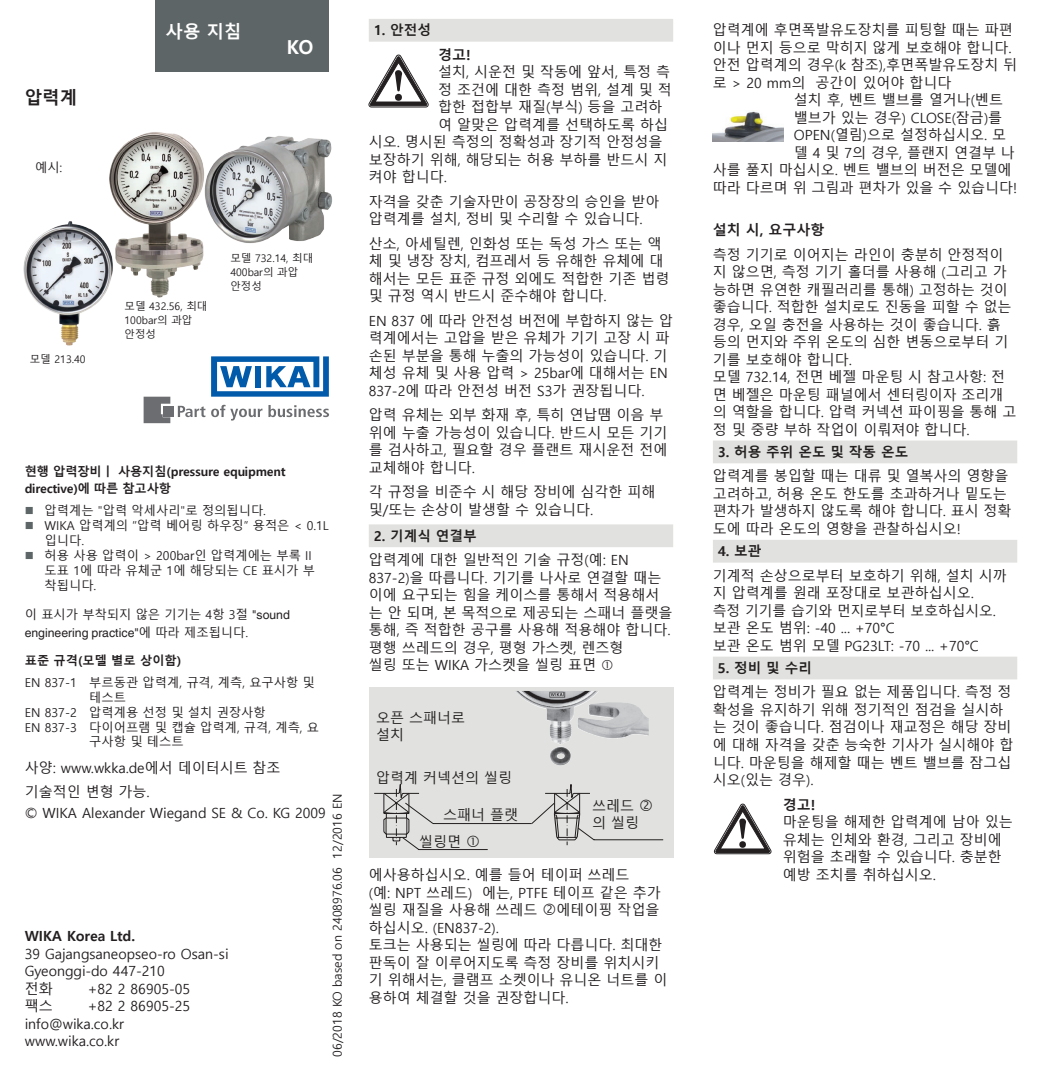
<style>
.page{position:relative;width:1042px;height:1092px;background:#fff}
.page>*{position:absolute;margin:0;border:0;box-sizing:border-box;transform-origin:0 0}
.t1{font:700 19.25px "Malgun Gothic";color:#fff}
.t2{font:700 17.5px "Malgun Gothic";color:#fff}
.t3{font:700 17.5px "Malgun Gothic";color:#231f20}
.t4{font:14px/17.5px "Malgun Gothic";color:#231f20}
.t5{font:700 14px "Malgun Gothic";color:#231f20}
.t6{font:700 13.65px "Malgun Gothic";color:#231f20}
.t7{font:12.25px/14.9px "Malgun Gothic";color:#231f20}
.t8{font:700 12.25px/17.5px "Malgun Gothic";letter-spacing:-.01em;color:#231f20}
.t9{font:12.25px "Helvetica World";color:#231f20}
.t10{font:10.5px/14px "Malgun Gothic";color:#231f20}
.s1{font-family:"Helvetica World"}
.s2{font-family:"Malgun Gothic"}
</style>
<div class="page">
<div style="left:155px;top:0;width:173px;height:72px;background:#5e6566"></div>
<img style="left:23px;top:132px;width:309px;height:214px">
<svg style="left:178px;top:406px;width:27px;height:11px"></svg>
<svg style="left:211px;top:405px;width:51px;height:15px"></svg>
<svg style="left:268px;top:405px;width:61px;height:12px"></svg>
<div style="left:164px;top:406px;width:10px;height:10px;background:#6c6d70"></div>
<svg style="left:144px;top:396px;width:26px;height:27px"></svg>
<svg style="left:211px;top:356px;width:118px;height:40px"></svg>
<svg style="left:369px;top:55px;width:59px;height:52px"></svg>
<img style="left:713px;top:111px;width:71px;height:30px">
<div style="left:369px;top:19px;width:304px;height:23px;background:#e1e2df"></div>
<div style="left:369px;top:524px;width:304px;height:23px;background:#e1e2df"></div>
<div style="left:713px;top:440px;width:304px;height:23px;background:#e1e2df"></div>
<div style="left:713px;top:540px;width:304px;height:22px;background:#e1e2df"></div>
<div style="left:713px;top:656px;width:304px;height:23px;background:#e1e2df"></div>
<svg style="left:714px;top:804px;width:57px;height:49px"></svg>
<div style="left:369px;top:687px;width:304px;height:170px;background:#e1e2df"></div>
<img style="left:516px;top:691px;width:59px;height:53px">
<svg style="left:374px;top:784px;width:289px;height:65px"></svg>
<p class="t2" style="left:166px;top:21px;width:78px">사용 지침</p>
<p class="t6" style="left:374px;top:22px;width:59px">1. 안전성</p>
<h1 class="t1" style="left:287px;top:35px;width:28px">KO</h1>
<p class="t5" style="left:438px;top:46px;width:34px">경고!</p>
<p class="t4" style="left:438px;top:64px;width:233px">설치, 시운전 및 작동에 앞서, 특정 측</p>
<p class="t4" style="left:438px;top:81px;width:235px">정 조건에 대한 측정 범위, 설계 및 적</p>
<p class="t4" style="left:438px;top:99px;width:226px">합한 접합부 재질(부식) 등을 고려하</p>
<p class="t4" style="left:438px;top:116px;width:231px">여 알맞은 압력계를 선택하도록 하십</p>
<p class="t4" style="left:369px;top:134px;width:295px">시오. 명시된 측정의 정확성과 장기적 안정성을</p>
<p class="t4" style="left:369px;top:151px;width:300px">보장하기 위해, 해당되는 허용 부하를 반드시 지</p>
<p class="t4" style="left:369px;top:169px;width:79px">켜야 합니다.</p>
<p class="t4" style="left:369px;top:193px;width:292px">자격을 갖춘 기술자만이 공장장의 승인을 받아 압력계를 설치, 정비 및 수리할 수 있습니다.</p>
<p class="t4" style="left:369px;top:235px;width:302px">산소, 아세틸렌, 인화성 또는 독성 가스 또는 액 체 및 냉장 장치, 컴프레서 등 유해한 유체에 대 해서는 모든 표준 규정 외에도 적합한 기존 법령 및 규정 역시 반드시 준수해야 합니다.</p>
<p class="t4" style="left:369px;top:312px;width:306px">EN 837 에 따라 안전성 버전에 부합하지 않는 압 력계에서는 고압을 받은 유체가 기기 고장 시 파 손된 부분을 통해 누출의 가능성이 있습니다. 기 체성 유체 및 사용 압력 &gt; 25bar에 대해서는 EN<br>837-2에 따라 안전성 버전 S3가 권장됩니다.</p>
<p class="t4" style="left:369px;top:407px;width:300px">압력 유체는 외부 화재 후, 특히 연납땜 이음 부 위에 누출 가능성이 있습니다. 반드시 모든 기기 를 검사하고, 필요할 경우 플랜트 재시운전 전에 교체해야 합니다.</p>
<p class="t4" style="left:369px;top:484px;width:288px">각 규정을 비준수 시 해당 장비에 심각한 피해 및/또는 손상이 발생할 수 있습니다.</p>
<p class="t6" style="left:374px;top:527px;width:104px">2. 기계식 연결부</p>
<p class="t4" style="left:369px;top:551px;width:305px">압력계에 대한 일반적인 기술 규정(예: EN<br>837-2)을 따릅니다. 기기를 나사로 연결할 때는 이에 요구되는 힘을 케이스를 통해서 적용해서 는 안 되며, 본 목적으로 제공되는 스패너 플랫을 통해, 즉 적합한 공구를 사용해 적용해야 합니다. 평행 쓰레드의 경우, 평형 가스켓, 렌즈형<br>씰링 또는 WIKA 가스켓을 씰링 표면</p>
<p class="t3" style="left:25px;top:88px;width:54px">압력계</p>
<p class="t7" style="left:35px;top:160px;width:29px">예시:</p>
<p class="t10" style="left:230px;top:252px;width:84px">모델 732.14, 최대<br>400bar의 과압 안정성</p>
<p class="t10" style="left:124px;top:299px;width:84px">모델 432.56, 최대<br>100bar의 과압 안정성</p>
<p class="t10" style="left:30px;top:352px;width:57px">모델 213.40</p>
<p class="t8" style="left:25px;top:463px;width:262px">현행 압력장비ㅣ 사용지침(pressure equipment directive)에 따른 참고사항</p>
<p class="t7" style="left:45px;top:503px;width:286px">압력계는 "압력 악세사리"로 정의됩니다.<br>WIKA 압력계의 “압력 베어링 하우징” 용적은 &lt; 0.1L 입니다.<br>허용 사용 압력이 &gt; 200bar인 압력계에는 부록 II 도표 1에 따라 유체군 1에 해당되는 CE 표시가 부 착됩니다.</p>
<p class="t7" style="left:25px;top:607px;width:267px">이 표시가 부착되지 않은 기기는 4항 3절 <span class="s1">"sound</span></p>
<p class="t9" style="left:25px;top:625px;width:225px">engineering practice"<span class="s2">에 따라 제조됩니다.</span></p>
<p class="t8" style="left:25px;top:652px;width:158px">표준 규격(모델 별로 상이함)</p>
<p class="t7" style="left:25px;top:675px;width:292px">EN 837-1 부르동관 압력계, 규격, 계측, 요구사항 및</p>
<p class="t7" style="left:89px;top:690px;width:38px">테스트</p>
<p class="t7" style="left:25px;top:705px;width:242px">EN 837-2 압력계용 선정 및 설치 권장사항</p>
<p class="t7" style="left:25px;top:719px;width:296px">EN 837-3 다이어프램 및 캡슐 압력계, 규격, 계측, 요</p>
<p class="t7" style="left:89px;top:734px;width:96px">구사항 및 테스트</p>
<p class="t4" style="left:25px;top:755px;width:257px;line-height:24.5px">사양: www.wkka.de에서 데이터시트 참조 기술적인 변형 가능.</p>
<p class="t4" style="left:25px;top:804px;width:303px">© WIKA Alexander Wiegand SE &amp; Co. KG 2009</p>
<p class="t4" style="left:376px;top:709px;width:90px">오픈 스패너로 설치</p>
<p class="t4" style="left:376px;top:769px;width:137px">압력계 커넥션의 씰링</p>
<p class="t7" style="left:330px;top:1056px;width:265px;rotate:-90deg">06/2018 KO based on 2408976.06 12/2016 EN</p>
<p class="t4" style="left:592px;top:797px;width:48px">쓰레드 의 씰링</p>
<p class="t4" style="left:419px;top:801px;width:100px;line-height:27.3px;text-indent:24px">스패너 플랫 씰링면</p>
<p class="t4" style="left:369px;top:866px;width:293px">에사용하십시오. 예를 들어 테이퍼 쓰레드<br>(예: NPT 쓰레드) 에는, PTFE 테이프 같은 추가 씰링 재질을 사용해 쓰레드</p>
<p class="t4" style="left:556px;top:901px;width:104px">에테이핑 작업을</p>
<p class="t4" style="left:369px;top:919px;width:300px">하십시오. (EN837-2).<br>토크는 사용되는 씰링에 따라 다릅니다. 최대한 판독이 잘 이루어지도록 측정 장비를 위치시키 기 위해서는, 클램프 소켓이나 유니온 너트를 이 용하여 체결할 것을 권장합니다.</p>
<p class="t5" style="left:25px;top:927px;width:112px">WIKA Korea Ltd.</p>
<p class="t4" style="left:25px;top:945px;width:205px">39 Gajangsaneopseo-ro Osan-si<br>Gyeonggi-do 447-210<br>전화</p>
<p class="t4" style="left:88px;top:980px;width:104px">+82 2 86905-05</p>
<p class="t4" style="left:25px;top:997px;width:29px">팩스</p>
<p class="t4" style="left:25px;top:997px;width:167px;text-indent:63px">+82 2 86905-25 info@wika.co.kr www.wika.co.kr</p>
<p class="t4" style="left:713px;top:22px;width:301px">압력계에 후면폭발유도장치를 피팅할 때는 파편</p>
<p class="t4" style="left:713px;top:39px;width:300px">이나 먼지 등으로 막히지 않게 보호해야 합니다.</p>
<p class="t4" style="left:713px;top:57px;width:306px">안전 압력계의 경우(k 참조),후면폭발유도장치 뒤</p>
<p class="t4" style="left:713px;top:74px;width:240px">로 &gt; 20 mm의 공간이 있어야 합니다</p>
<p class="t4" style="left:794px;top:92px;width:211px">설치 후, 벤트 밸브를 열거나(벤트</p>
<p class="t4" style="left:794px;top:109px;width:210px">밸브가 있는 경우) CLOSE(잠금)를</p>
<p class="t4" style="left:794px;top:127px;width:214px">OPEN(열림)으로 설정하십시오. 모</p>
<p class="t4" style="left:794px;top:144px;width:222px">델 4 및 7의 경우, 플랜지 연결부 나</p>
<p class="t4" style="left:713px;top:162px;width:300px">사를 풀지 마십시오. 벤트 밸브의 버전은 모델에</p>
<p class="t4" style="left:713px;top:179px;width:306px">따라 다르며 위 그림과 편차가 있을 수 있습니다!</p>
<p class="t5" style="left:713px;top:221px;width:113px">설치 시, 요구사항</p>
<p class="t4" style="left:713px;top:246px;width:305px">측정 기기로 이어지는 라인이 충분히 안정적이 지 않으면, 측정 기기 홀더를 사용해 (그리고 가 능하면 유연한 캐필러리를 통해) 고정하는 것이 좋습니다. 적합한 설치로도 진동을 피할 수 없는 경우, 오일 충전을 사용하는 것이 좋습니다. 흙 등의 먼지와 주위 온도의 심한 변동으로부터 기 기를 보호해야 합니다.<br>모델 732.14, 전면 베젤 마운팅 시 참고사항: 전 면 베젤은 마운팅 패널에서 센터링이자 조리개 의 역할을 합니다. 압력 커넥션 파이핑을 통해 고 정 및 중량 부하 작업이 이뤄져야 합니다.</p>
<p class="t6" style="left:718px;top:444px;width:192px">3. 허용 주위 온도 및 작동 온도</p>
<p class="t4" style="left:713px;top:468px;width:300px">압력계를 봉입할 때는 대류 및 열복사의 영향을 고려하고, 허용 온도 한도를 초과하거나 밑도는 편차가 발생하지 않도록 해야 합니다. 표시 정확 도에 따라 온도의 영향을 관찰하십시오!</p>
<p class="t6" style="left:718px;top:543px;width:45px">4. 보관</p>
<p class="t4" style="left:713px;top:567px;width:295px">기계적 손상으로부터 보호하기 위해, 설치 시까 지 압력계를 원래 포장대로 보관하십시오.<br>측정 기기를 습기와 먼지로부터 보호하십시오. 보관 온도 범위: -40 ... +70°C<br>보관 온도 범위 모델 PG23LT: -70 ... +70°C</p>
<p class="t6" style="left:718px;top:659px;width:96px">5. 정비 및 수리</p>
<p class="t4" style="left:713px;top:684px;width:302px">압력계는 정비가 필요 없는 제품입니다. 측정 정 확성을 유지하기 위해 정기적인 점검을 실시하 는 것이 좋습니다. 점검이나 재교정은 해당 장비 에 대해 자격을 갖춘 능숙한 기사가 실시해야 합 니다. 마운팅을 해제할 때는 벤트 밸브를 잠그십 시오(있는 경우).</p>
<p class="t5" style="left:783px;top:796px;width:34px">경고!</p>
<p class="t4" style="left:783px;top:813px;width:231px">마운팅을 해제한 압력계에 남아 있는 유체는 인체와 환경, 그리고 장비에 위험을 초래할 수 있습니다. 충분한 예방 조치를 취하십시오.</p>
</div>
